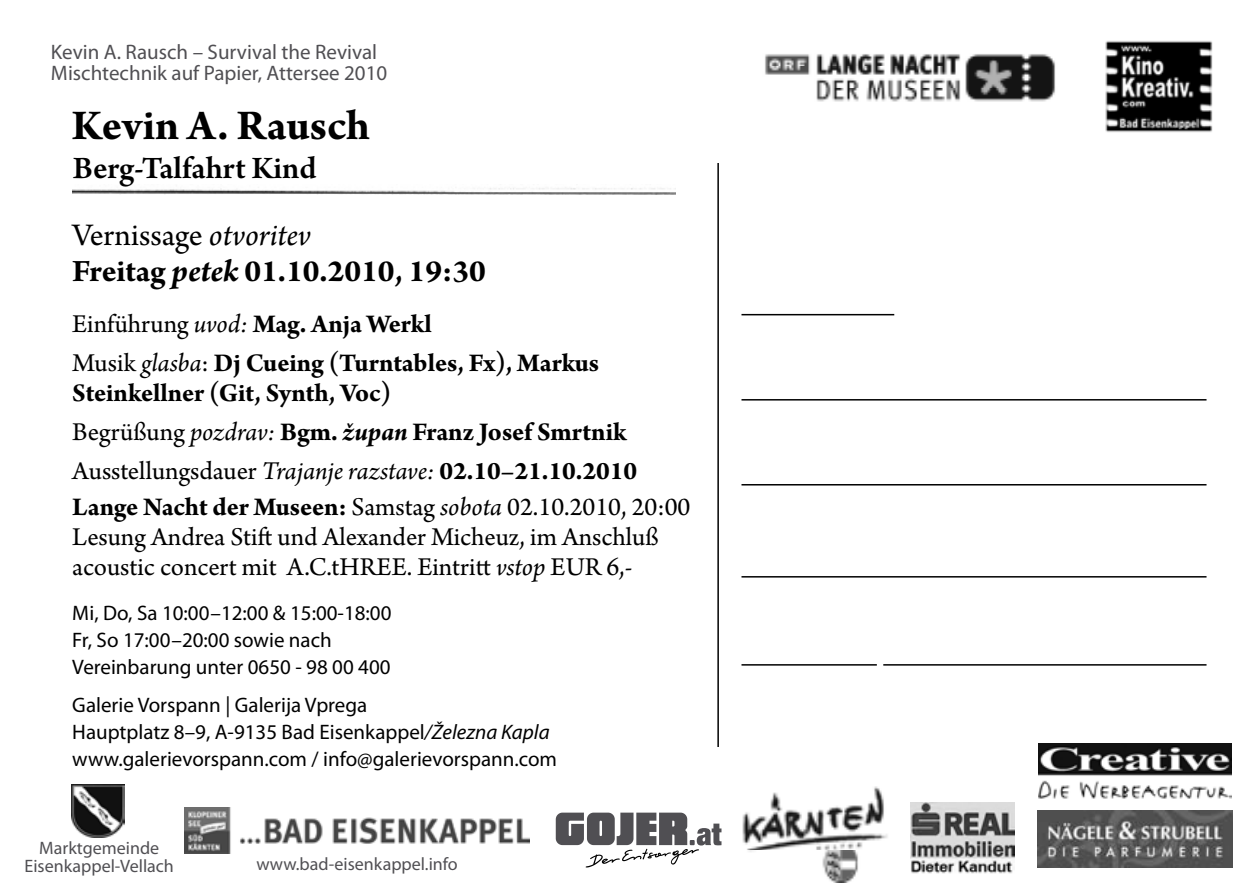
<style>
.page{position:relative;width:1259px;height:893px;background:#fff}
.page>*{position:absolute;margin:0;border:0;box-sizing:border-box;transform-origin:0 0}
.t1{font:700 45px "Arno Pro";color:#000}
.t2{font:600 33px/67.2px "Arno Pro";color:#000}
.t3{font:700 33px "Arno Pro";color:#000}
.t4{font:700 27px/39px "Arno Pro";letter-spacing:-.005em;color:#000}
.t5{font:27px/30px "Arno Pro";color:#000}
.t6{font:21px/27px "Myriad Pro";color:#000}
.t7{font:21px/21px "Myriad Pro";color:#504f53}
.t8{font:18px/18px "Myriad Pro";color:#504f53;text-align:center}
.s1{font-weight:400}
.s2{font-weight:400;font-style:italic}
.s3{font-style:italic}
.s4{font-weight:700}
</style>
<div class="page">
<img style="left:72px;top:187px;width:603px;height:7px">
<svg style="left:556px;top:813px;width:165px;height:54px"></svg>
<img style="left:71px;top:785px;width:54px;height:53px">
<img style="left:1105px;top:41px;width:108px;height:91px">
<img style="left:185px;top:808px;width:344px;height:45px">
<img style="left:742px;top:786px;width:169px;height:96px">
<img style="left:911px;top:802px;width:103px;height:72px">
<img style="left:1038px;top:744px;width:193px;height:55px">
<img style="left:1037px;top:810px;width:195px;height:57px">
<hr style="left:717px;top:163px;width:2px;height:584px;background:#000">
<hr style="left:741px;top:314px;width:153px;height:1px;background:#000">
<hr style="left:741px;top:399px;width:465px;height:2px;background:#000">
<hr style="left:741px;top:484px;width:465px;height:1px;background:#000">
<hr style="left:741px;top:576px;width:465px;height:2px;background:#000">
<hr style="left:741px;top:664px;width:136px;height:2px;background:#000">
<hr style="left:883px;top:664px;width:323px;height:2px;background:#000">
<img style="left:765px;top:54px;width:291px;height:48px">
<p class="t7" style="left:51px;top:41px;width:338px">Kevin A. Rausch – Survival the Revival<br>Mischtechnik auf Papier, Attersee 2010</p>
<h1 class="t1" style="left:72px;top:99px;width:300px">Kevin A. Rausch</h1>
<h2 class="t2" style="left:72px;top:136px;width:246px">Berg-Talfahrt Kind<br><span class="s1">Vernissage</span> <span class="s2">otvoritev</span></h2>
<h2 class="t3" style="left:72px;top:252px;width:415px">Freitag <span class="s3">petek</span> 01.10.2010, 19:30</h2>
<p class="t4" style="left:72px;top:305px;width:528px"><span class="s1">Einführung</span> <span class="s2">uvod:</span> Mag. Anja Werkl<br><span class="s1">Musik</span> <span class="s2">glasba</span><span class="s1">:</span> Dj Cueing (Turntables, Fx), Markus</p>
<p class="t4" style="left:72px;top:374px;width:566px">Steinkellner (Git, Synth, Voc)<br><span class="s1">Begrüßung</span> <span class="s2">pozdrav:</span> Bgm. <span class="s3">župan</span> Franz Josef Smrtnik<br><span class="s1">Ausstellungsdauer</span> <span class="s2">Trajanje razstave:</span> 02.10–21.10.2010</p>
<p class="t5" style="left:72px;top:493px;width:619px"><span class="s4">Lange Nacht der Museen:</span> Samstag <span class="s3">sobota</span> 02.10.2010, 20:00<br>Lesung Andrea Stift und Alexander Micheuz, im Anschluß acoustic concert mit A.C.tHREE. Eintritt <span class="s3">vstop</span> EUR 6,-</p>
<p class="t6" style="left:72px;top:599px;width:321px">Mi, Do, Sa 10:00–12:00 &amp; 15:00-18:00<br>Fr, So 17:00–20:00 sowie nach<br>Vereinbarung unter 0650 - 98 00 400</p>
<p class="t6" style="left:72px;top:691px;width:486px">Galerie Vorspann | Galerija Vprega<br>Hauptplatz 8–9, A-9135 Bad Eisenkappel<span class="s3">/Železna Kapla </span>www.galerievorspann.com / info@galerievorspann.com</p>
<p class="t8" style="left:25px;top:838px;width:151px">Marktgemeinde<br>Eisenkappel-Vellach</p>
<p class="t8" style="left:256px;top:854px;width:203px">www.bad-eisenkappel.info</p>
</div>
